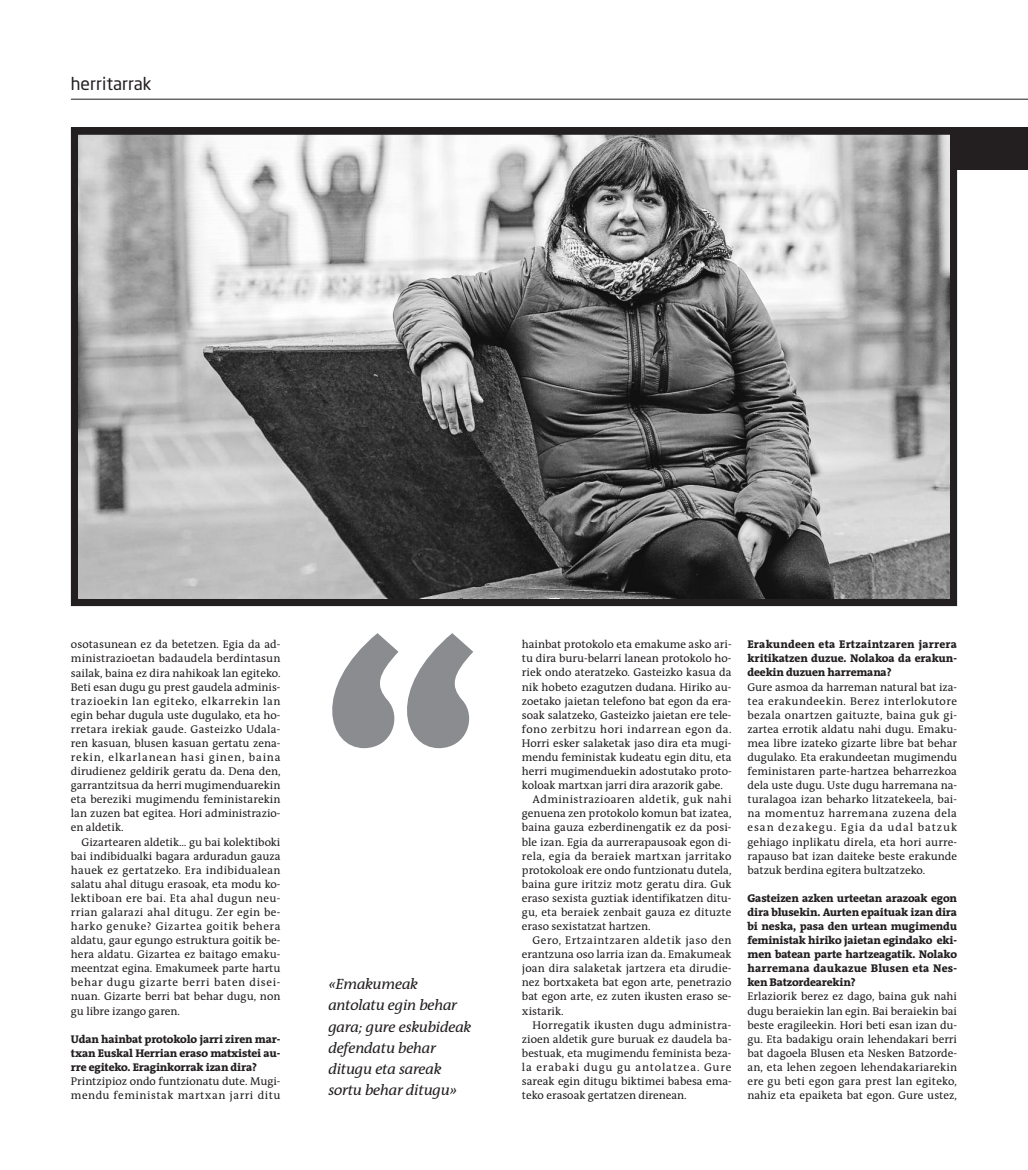
<style>
.page{position:relative;width:1028px;height:1170px;background:#fff}
.page>*{position:absolute;margin:0;border:0;box-sizing:border-box;transform-origin:0 0}
.t1{font:900 287.5px "The Antiqua B9";color:#8a8c8f}
.t2{font:17.5px "Neo Sans";color:#231f20}
.t3{font:italic 15px/21.2px "The Antiqua B5 i";letter-spacing:-.02em;color:#231f20}
.t4{font:11.25px/14.1px "The Antiqua B5";color:#231f20;text-align:justify}
.t5{font:800 11.25px/14.1px "The Antiqua B8";letter-spacing:-.015em;color:#231f20;text-align:justify}
.t6{font:11.25px "The Antiqua B5";letter-spacing:.025em;color:#231f20}
.t7{font:11.25px "The Antiqua B5";letter-spacing:.04em;color:#231f20}
.t8{font:11.25px "The Antiqua B5";letter-spacing:.035em;color:#231f20}
.t9{font:11.25px "The Antiqua B5";letter-spacing:.075em;color:#231f20}
</style>
<div class="page">
<hr style="left:71px;top:99px;width:957px;height:1px;background:#231f20">
<div style="left:71px;top:127px;width:957px;height:42px;background:#231f20"></div>
<img style="left:79px;top:136px;width:870px;height:462px">
<div style="left:71px;top:128px;width:886px;height:478px;border:7px solid #231f20"></div>
<h2 class="t2" style="left:71px;top:77px;width:82px">herritarrak</h2>
<p class="t4" style="left:71px;top:638px;width:211px">osotasunean ez da betetzen. Egia da ad&shy;ministrazioetan badaudela berdintasun sailak, baina ez dira nahikoak lan egiteko.<br>Beti esan dugu gu prest gaudela adminis&shy;trazioekin lan egiteko, elkarrekin lan egin behar dugula uste dugulako, eta ho&shy;rretara irekiak gaude. Gasteizko Udala&shy;ren kasuan, blusen kasuan gertatu zena&shy;rekin, elkarlanean hasi ginen, baina dirudienez geldirik geratu da. Dena den, garrantzitsua da herri mugimenduarekin eta bereziki mugimendu feministarekin lan zuzen bat egitea. Hori administrazio&shy;en aldetik.</p>
<p class="t4" style="left:71px;top:836px;width:211px;text-indent:11px">Gizartearen aldetik… gu bai kolektiboki bai indibidualki bagara arduradun gauza hauek ez gertatzeko. Era indibidualean salatu ahal ditugu erasoak, eta modu ko&shy;lektiboan ere bai. Eta ahal dugun neu&shy;rrian galarazi ahal ditugu. Zer egin be&shy;harko genuke? Gizartea goitik behera aldatu, gaur egungo estruktura goitik be&shy;hera aldatu. Gizartea ez baitago emaku&shy;meentzat egina. Emakumeek parte hartu behar dugu gizarte berri baten disei&shy;nuan. Gizarte berri bat behar dugu, non gu libre izango garen.</p>
<p class="t5" style="left:71px;top:1033px;width:211px">Udan hainbat protokolo jarri ziren mar&shy;txan Euskal Herrian eraso matxistei au&shy;rre egiteko. Eraginkorrak izan dira?</p>
<p class="t4" style="left:71px;top:1075px;width:211px">Printzipioz ondo funtzionatu dute. Mugi&shy;mendu feministak martxan jarri ditu</p>
<h1 class="t1" style="left:321px;top:658px;width:162px">“</h1>
<h3 class="t3" style="left:328px;top:975px;width:145px">«Emakumeak antolatu egin behar gara; gure eskubideak defendatu behar ditugu eta sareak sortu behar ditugu»</h3>
<p class="t4" style="left:522px;top:638px;width:211px">hainbat protokolo eta emakume asko ari-</p>
<p class="t4" style="left:522px;top:653px;width:211px">tu dira buru-belarri lanean protokolo ho-</p>
<p class="t4" style="left:522px;top:667px;width:211px">riek ondo ateratzeko. Gasteizko kasua da</p>
<p class="t4" style="left:522px;top:681px;width:211px">nik hobeto ezagutzen dudana. Hiriko au-</p>
<p class="t4" style="left:522px;top:695px;width:211px">zoetako jaietan telefono bat egon da era-</p>
<p class="t4" style="left:522px;top:709px;width:211px">soak salatzeko, Gasteizko jaietan ere tele-</p>
<p class="t7" style="left:522px;top:725px;width:211px">fono zerbitzu hori indarrean egon da.</p>
<p class="t4" style="left:522px;top:737px;width:211px">Horri esker salaketak jaso dira eta mugi-</p>
<p class="t4" style="left:522px;top:751px;width:211px">mendu feministak kudeatu egin ditu, eta</p>
<p class="t4" style="left:522px;top:765px;width:211px">herri mugimenduekin adostutako proto-</p>
<p class="t4" style="left:522px;top:779px;width:202px">koloak martxan jarri dira arazorik gabe.</p>
<p class="t8" style="left:532px;top:795px;width:200px">Administrazioaren aldetik, guk nahi</p>
<p class="t4" style="left:522px;top:807px;width:211px">genuena zen protokolo komun bat izatea,</p>
<p class="t4" style="left:522px;top:821px;width:211px">baina gauza ezberdinengatik ez da posi-</p>
<p class="t4" style="left:522px;top:836px;width:211px">ble izan. Egia da aurrerapausoak egon di-</p>
<p class="t6" style="left:522px;top:851px;width:211px">rela, egia da beraiek martxan jarritako</p>
<p class="t4" style="left:522px;top:864px;width:211px">protokoloak ere ondo funtzionatu dutela,</p>
<p class="t4" style="left:522px;top:878px;width:211px">baina gure iritziz motz geratu dira. Guk</p>
<p class="t4" style="left:522px;top:892px;width:211px">eraso sexista guztiak identifikatzen ditu-</p>
<p class="t4" style="left:522px;top:906px;width:211px">gu, eta beraiek zenbait gauza ez dituzte</p>
<p class="t4" style="left:522px;top:920px;width:130px">eraso sexistatzat hartzen.</p>
<p class="t7" style="left:532px;top:936px;width:200px">Gero, Ertzaintzaren aldetik jaso den</p>
<p class="t4" style="left:522px;top:948px;width:211px">erantzuna oso larria izan da. Emakumeak</p>
<p class="t4" style="left:522px;top:962px;width:211px">joan dira salaketak jartzera eta dirudie-</p>
<p class="t4" style="left:522px;top:976px;width:211px">nez bortxaketa bat egon arte, penetrazio</p>
<p class="t4" style="left:522px;top:990px;width:211px">bat egon arte, ez zuten ikusten eraso se-</p>
<p class="t4" style="left:522px;top:1004px;width:43px">xistarik.</p>
<p class="t6" style="left:532px;top:1020px;width:200px">Horregatik ikusten dugu administra-</p>
<p class="t4" style="left:522px;top:1033px;width:211px">zioen aldetik gure buruak ez daudela ba-</p>
<p class="t4" style="left:522px;top:1047px;width:211px">bestuak, eta mugimendu feminista beza-</p>
<p class="t9" style="left:522px;top:1063px;width:211px">la erabaki dugu gu antolatzea. Gure</p>
<p class="t4" style="left:522px;top:1075px;width:211px">sareak egin ditugu biktimei babesa ema-</p>
<p class="t4" style="left:522px;top:1089px;width:166px">teko erasoak gertatzen direnean.</p>
<p class="t5" style="left:747px;top:638px;width:211px">Erakundeen eta Ertzaintzaren jarrera kritikatzen duzue. Nolakoa da erakun&shy;deekin duzuen harremana?</p>
<p class="t4" style="left:747px;top:681px;width:211px">Gure asmoa da harreman natural bat iza&shy;tea erakundeekin. Berez interlokutore bezala onartzen gaituzte, baina guk gi&shy;zartea errotik aldatu nahi dugu. Emaku&shy;mea libre izateko gizarte libre bat behar dugulako. Eta erakundeetan mugimendu feministaren parte-hartzea beharrezkoa dela uste dugu. Uste dugu harremana na&shy;turalagoa izan beharko litzatekeela, bai&shy;na momentuz harremana zuzena dela esan dezakegu. Egia da udal batzuk gehiago inplikatu direla, eta hori aurre&shy;rapauso bat izan daiteke beste erakunde batzuk berdina egitera bultzatzeko.</p>
<p class="t5" style="left:747px;top:892px;width:211px">Gasteizen azken urteetan arazoak egon dira blusekin. Aurten epaituak izan dira bi neska, pasa den urtean mugimendu feministak hiriko jaietan egindako eki&shy;men batean parte hartzeagatik. Nolako harremana daukazue Blusen eta Nes&shy;ken Batzordearekin?</p>
<p class="t4" style="left:747px;top:990px;width:211px">Erlaziorik berez ez dago, baina guk nahi dugu beraiekin lan egin. Bai beraiekin bai beste eragileekin. Hori beti esan izan du&shy;gu. Eta badakigu orain lehendakari berri bat dagoela Blusen eta Nesken Batzorde&shy;an, eta lehen zegoen lehendakariarekin ere gu beti egon gara prest lan egiteko, nahiz eta epaiketa bat egon. Gure ustez,</p>
</div>
